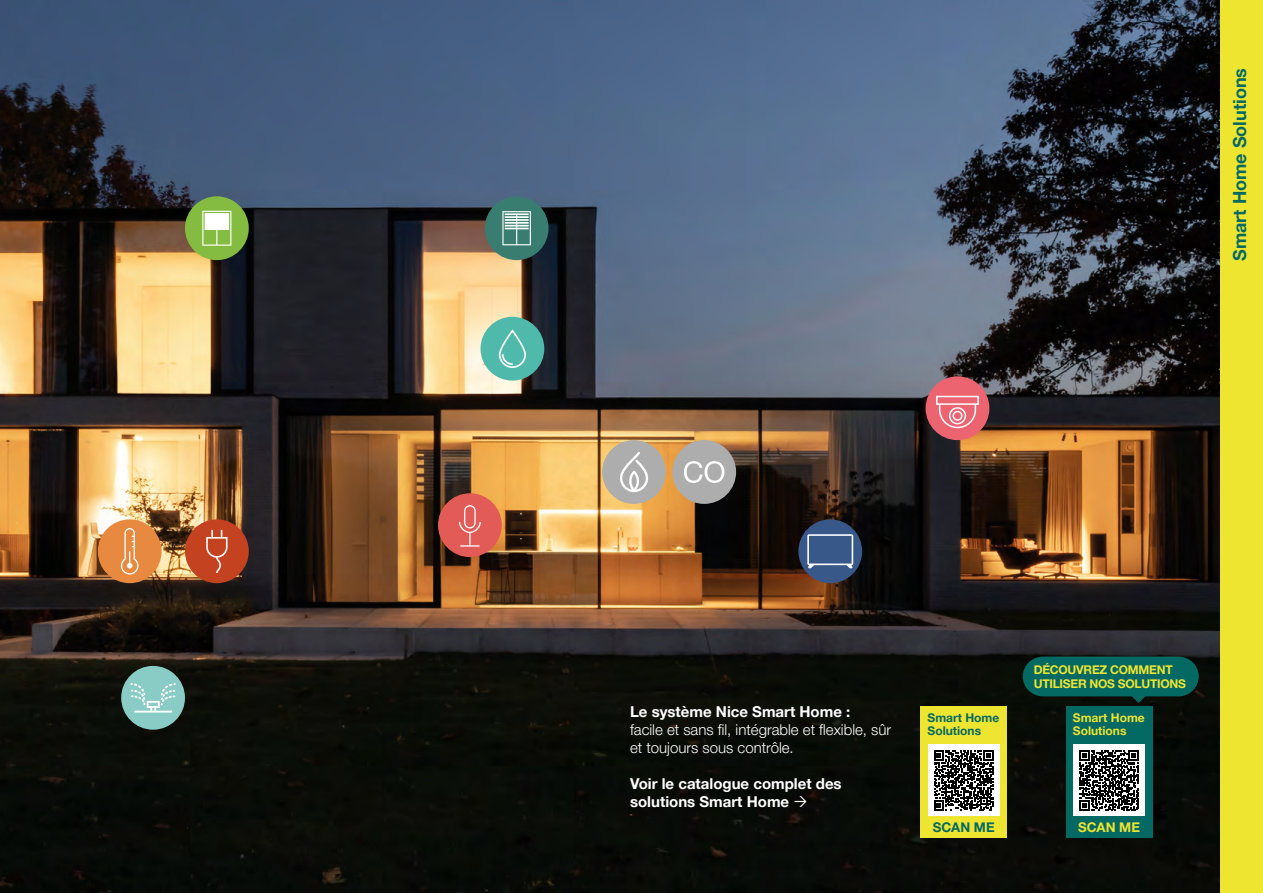
<style>
.page{position:relative;width:1263px;height:893px;background:#fff}
.page>*{position:absolute;margin:0;border:0;box-sizing:border-box;transform-origin:0 0}
.t1{font:700 18px "Helvetica Neue LT Pro";color:#046963}
.t2{font:700 15px/18px "Helvetica Neue LT Pro";color:#fff}
.t3{font:300 15px/18px "Helvetica Neue LT Pro";color:#fff}
.t4{font:700 13.35px "Helvetica Neue LT Pro";color:#046963}
.t5{font:700 13.35px "Helvetica Neue LT Pro";color:#eee531}
.t6{font:700 12px/13.5px "Helvetica Neue LT Pro";letter-spacing:-.02em;color:#eee531}
.t7{font:700 12px/13.2px "Helvetica Neue LT Pro";color:#046963}
.t8{font:700 12px/13.2px "Helvetica Neue LT Pro";color:#eee531}
</style>
<div class="page">
<img style="left:0;top:0;width:1220px;height:893px">
<div style="left:1220px;top:0;width:43px;height:893px;background:#eee531"></div>
<div style="left:485px;top:196px;width:64px;height:64px;background:#397d70;border-radius:50%"></div>
<svg style="left:502px;top:211px;width:29px;height:34px"></svg>
<div style="left:185px;top:196px;width:64px;height:64px;background:#83bc40;border-radius:50%"></div>
<svg style="left:202px;top:211px;width:29px;height:35px"></svg>
<div style="left:98px;top:519px;width:64px;height:64px;background:#e7893f;border-radius:50%"></div>
<svg style="left:121px;top:528px;width:18px;height:47px"></svg>
<div style="left:185px;top:519px;width:64px;height:64px;background:#c54221;border-radius:50%"></div>
<svg style="left:206px;top:530px;width:22px;height:43px"></svg>
<div style="left:602px;top:440px;width:64px;height:64px;background:#adadad;border-radius:50%"></div>
<svg style="left:620px;top:452px;width:28px;height:40px"></svg>
<div style="left:798px;top:519px;width:64px;height:64px;background:#39588a;border-radius:50%"></div>
<svg style="left:807px;top:534px;width:46px;height:34px"></svg>
<div style="left:438px;top:493px;width:64px;height:64px;background:#e25b57;border-radius:50%"></div>
<svg style="left:459px;top:505px;width:22px;height:42px"></svg>
<div style="left:480px;top:317px;width:64px;height:64px;background:#4fbaab;border-radius:50%"></div>
<svg style="left:499px;top:329px;width:27px;height:39px"></svg>
<div style="left:672px;top:440px;width:64px;height:64px;background:#adadad;border-radius:50%"></div>
<svg style="left:684px;top:461px;width:40px;height:22px"></svg>
<div style="left:926px;top:376px;width:63px;height:64px;background:#ec6470;border-radius:50%"></div>
<svg style="left:936px;top:395px;width:43px;height:34px"></svg>
<div style="left:121px;top:666px;width:64px;height:64px;background:#89ccc6;border-radius:50%"></div>
<svg style="left:130px;top:683px;width:46px;height:30px"></svg>
<svg style="left:1023px;top:657px;width:176px;height:46px"></svg>
<div style="left:920px;top:706px;width:87px;height:132px;background:#eee531"></div>
<div style="left:1066px;top:706px;width:86px;height:132px;background:#046963"></div>
<div style="left:928px;top:745px;width:71px;height:71px;background:#fff"></div>
<svg style="left:934px;top:750px;width:59px;height:60px"></svg>
<div style="left:1073px;top:745px;width:72px;height:71px;background:#fff"></div>
<svg style="left:1079px;top:750px;width:60px;height:60px"></svg>
<svg style="left:795px;top:796px;width:11px;height:11px"></svg>
<p class="t1" style="left:1228px;top:261px;width:194px;rotate:-90deg">Smart Home Solutions</p>
<p class="t2" style="left:630px;top:702px;width:222px">Le système Nice Smart Home :</p>
<p class="t3" style="left:630px;top:720px;width:263px">facile et sans fil, intégrable et flexible, sûr et toujours sous contrôle.</p>
<p class="t2" style="left:630px;top:774px;width:213px">Voir le catalogue complet des solutions Smart Home</p>
<p class="t6" style="left:1034px;top:663px;width:154px">DÉCOUVREZ COMMENT<br>UTILISER NOS SOLUTIONS</p>
<p class="t7" style="left:928px;top:710px;width:73px">Smart Home<br>Solutions</p>
<p class="t8" style="left:1073px;top:710px;width:73px">Smart Home<br>Solutions</p>
<p class="t4" style="left:933px;top:819px;width:63px">SCAN ME</p>
<p class="t5" style="left:1078px;top:819px;width:63px">SCAN ME</p>
</div>
